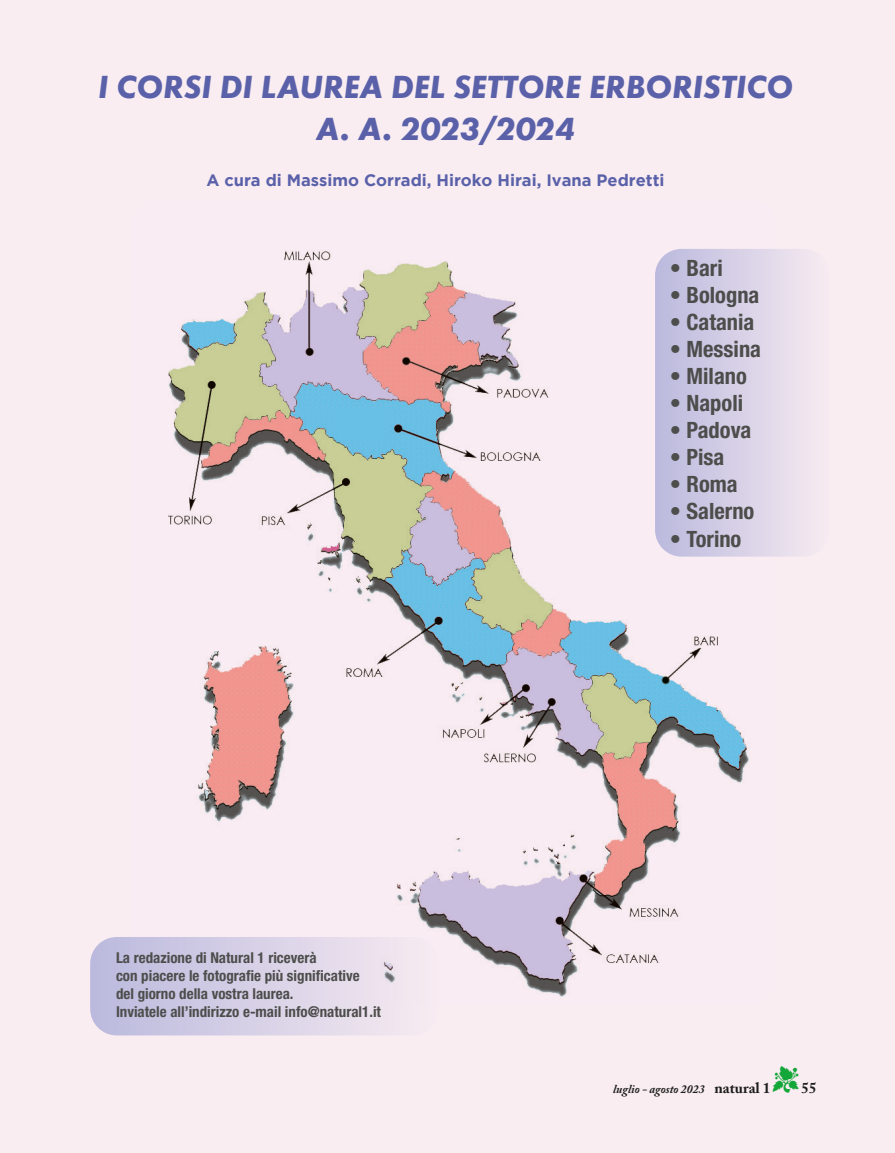
<style>
.page{position:relative;width:895px;height:1153px;background:#fff}
.page>*{position:absolute;margin:0;border:0;box-sizing:border-box;transform-origin:0 0}
.t1{font:italic 33px "Futura T Bold";color:#5a61a9}
.t2{font:700 condensed 22.5px "Helvetica Neue LT Std";color:#4d4d4c}
.t3{font:700 16.5px "Gotham";color:#5a61a9}
.t4{font:700 condensed 15px "Helvetica Neue LT Std";color:#4d4d4c}
.t5{font:700 15px "Adobe Caslon Pro";color:#1d1d1b}
.t6{font:italic 700 12px "Adobe Caslon Pro";color:#1d1d1b}
.s1{color:#13a638}
.s2{font-style:normal;font-size:15px}
</style>
<div class="page">
<div style="left:0;top:0;width:895px;height:1152px;background:#f9edf2"></div>
<img style="left:132px;top:202px;width:641px;height:801px">
<div style="left:655px;top:249px;width:175px;height:307px;background:linear-gradient(to right,#bbb9de,#f7ecf1);border-radius:27px"></div>
<div style="left:90px;top:936px;width:349px;height:99px;background:linear-gradient(to right,#bbbade,#f7eaf0);border-radius:27px"></div>
<svg style="left:892px;top:1149px;width:3px;height:4px"></svg>
<p class="t1" style="left:98px;top:68px;width:697px">I CORSI DI LAUREA DEL SETTORE ERBORISTICO</p>
<p class="t1" style="left:316px;top:110px;width:261px">A. A. 2023/2024</p>
<p class="t3" style="left:206px;top:171px;width:460px">A cura di Massimo Corradi, Hiroko Hirai, Ivana Pedretti</p>
<p class="t2" style="left:670px;top:255px;width:54px">• Bari</p>
<p class="t2" style="left:670px;top:282px;width:91px">• Bologna</p>
<p class="t2" style="left:670px;top:309px;width:86px">• Catania</p>
<p class="t2" style="left:670px;top:336px;width:93px">• Messina</p>
<p class="t2" style="left:670px;top:363px;width:78px">• Milano</p>
<p class="t2" style="left:670px;top:390px;width:75px">• Napoli</p>
<p class="t2" style="left:670px;top:417px;width:83px">• Padova</p>
<p class="t2" style="left:670px;top:444px;width:56px">• Pisa</p>
<p class="t2" style="left:670px;top:471px;width:69px">• Roma</p>
<p class="t2" style="left:670px;top:498px;width:86px">• Salerno</p>
<p class="t2" style="left:670px;top:525px;width:73px">• Torino</p>
<p class="t4" style="left:116px;top:948px;width:202px">La redazione di Natural 1 riceverà</p>
<p class="t4" style="left:116px;top:966px;width:245px">con piacere le fotografie più significative</p>
<p class="t4" style="left:116px;top:984px;width:179px">del giorno della vostra laurea.</p>
<p class="t4" style="left:116px;top:1002px;width:266px">Inviatele all’indirizzo e-mail info@natural1.it</p>
<p class="t5" style="left:773px;top:1079px;width:45px"><span class="s1">▼</span> 55</p>
<p class="t6" style="left:613px;top:1081px;width:159px">luglio - agosto 2023 <span class="s2">natural 1</span></p>
</div>
